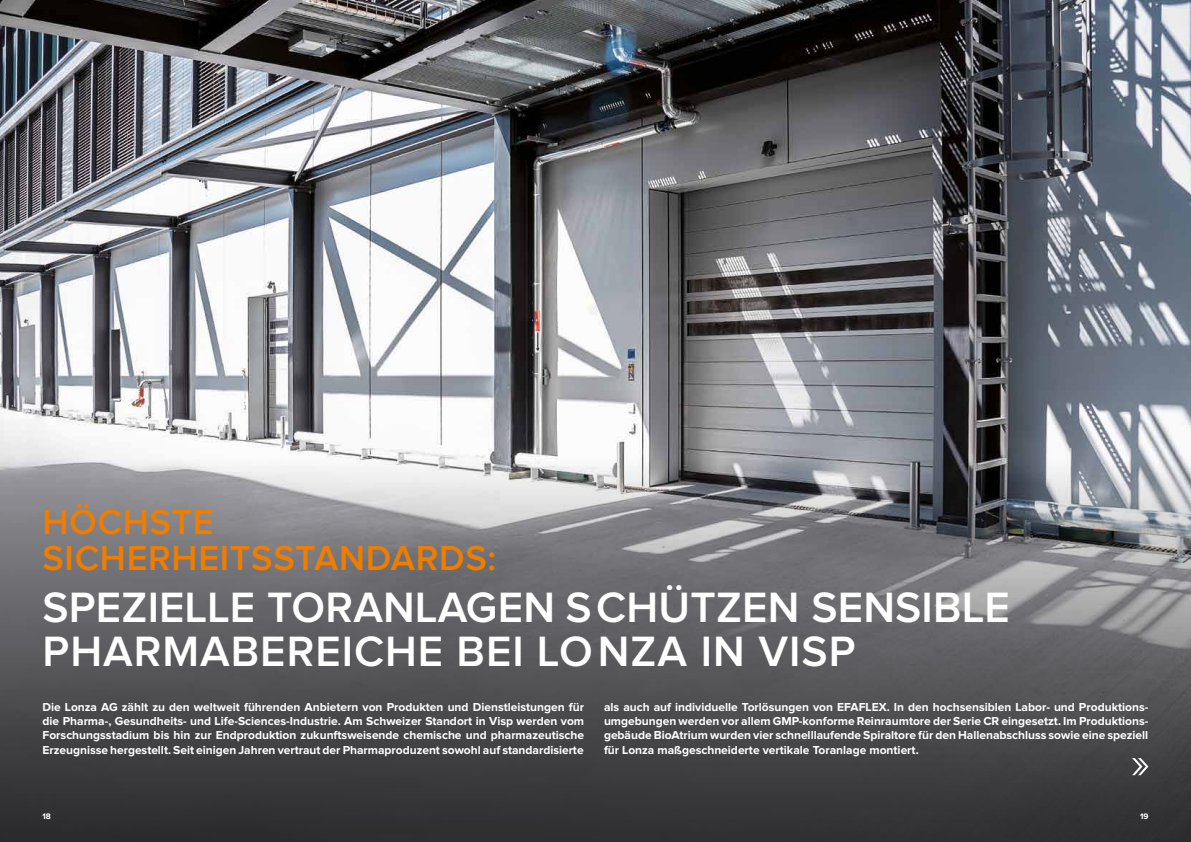
<style>
.page{position:relative;width:1191px;height:842px;background:#fff}
.page>*{position:absolute;margin:0;border:0;box-sizing:border-box;transform-origin:0 0}
.t1{font:600 44px/44px "Proxima Nova";letter-spacing:.005em;color:#fff}
.t2{font:600 36px/36px "Proxima Nova";letter-spacing:.02em;color:#ef7d00}
.t3{font:700 12px/14.4px "Proxima Nova";color:#fff;text-align:justify}
.t4{font:700 8.3px "Proxima Nova";color:#fff}
</style>
<div class="page">
<img style="left:0;top:0;width:1191px;height:457px">
<svg style="left:0;top:457px;width:1191px;height:385px;background:#636366"></svg>
<svg style="left:1132px;top:758px;width:16px;height:17px"></svg>
<h2 class="t2" style="left:43px;top:505px;width:455px">HÖCHSTE<br>SICHERHEITSSTANDARDS:</h2>
<h1 class="t1" style="left:43px;top:587px;width:969px">SPEZIELLE TORANLAGEN SCHÜTZEN SENSIBLE<br>PHARMABEREICHE BEI LONZA IN VISP</h1>
<p class="t3" style="left:604px;top:700px;width:546px">als auch auf individuelle Torlösungen von EFAFLEX. In den hochsensiblen Labor- und Produktions&shy;umgebungen werden vor allem GMP-konforme Reinraumtore der Serie CR eingesetzt. Im Produktions&shy;gebäude BioAtrium wurden vier schnelllaufende Spiraltore für den Hallenabschluss sowie eine speziell für Lonza maßgeschneiderte vertikale Toranlage montiert.</p>
<p class="t3" style="left:43px;top:700px;width:543px">Die Lonza AG zählt zu den weltweit führenden Anbietern von Produkten und Dienstleistungen für die Pharma-, Gesundheits- und Life-Sciences-Industrie. Am Schweizer Standort in Visp werden vom Forschungsstadium bis hin zur Endproduktion zukunftsweisende chemische und pharmazeutische Erzeugnisse hergestellt. Seit einigen Jahren vertraut der Pharmaproduzent sowohl auf standardisierte</p>
<p class="t4" style="left:43px;top:812px;width:10px">18</p>
<p class="t4" style="left:1140px;top:812px;width:10px">19</p>
</div>
